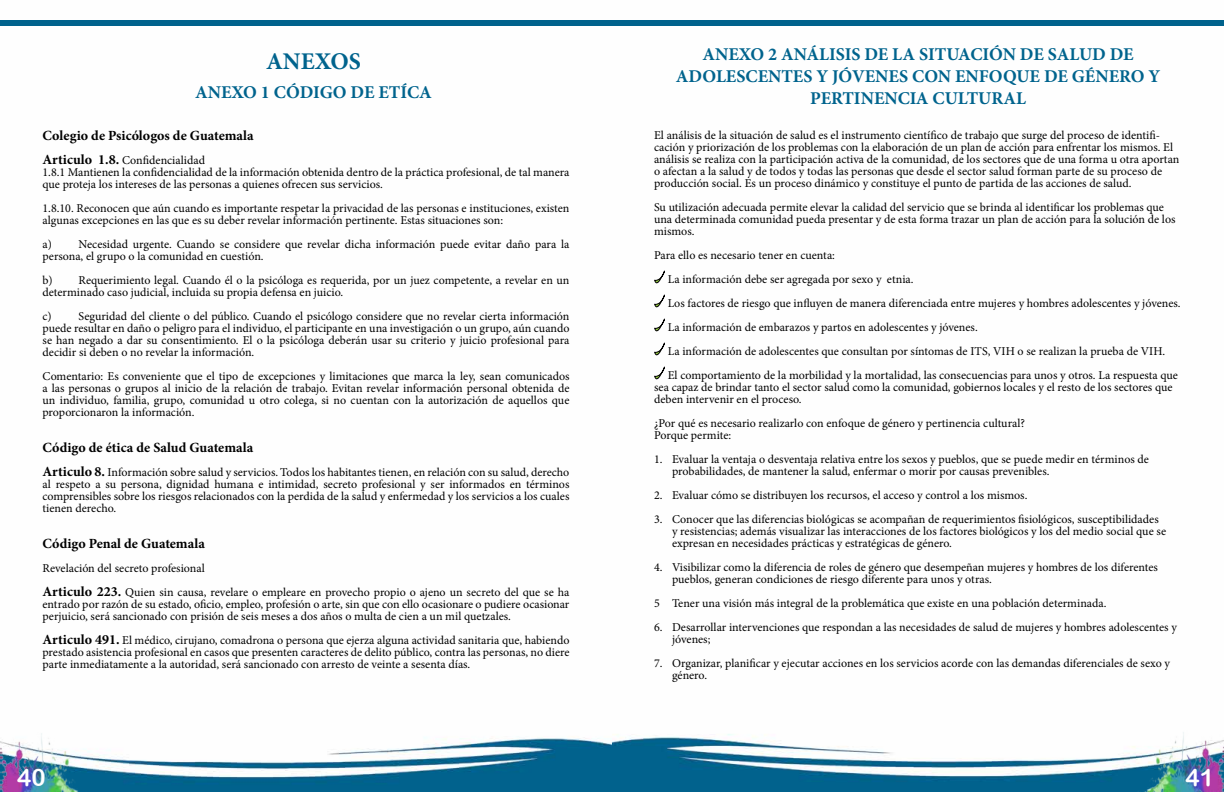
<style>
.page{position:relative;width:1224px;height:792px;background:#fff}
.page>*{position:absolute;margin:0;border:0;box-sizing:border-box;transform-origin:0 0}
.t1{font:700 24px "Minion Pro";color:#00638d}
.t2{font:24px "Arial Rounded MT Bold";color:#fff}
.t3{font:700 18px/22px "Minion Pro";color:#00638d;text-align:center}
.t4{font:700 14px "Minion Pro";letter-spacing:.005em;color:#000}
.t5{font:12px/12px "Minion Pro";color:#000}
.s1{font-weight:700;font-size:14px}
</style>
<div class="page">
<img style="left:101px;top:734px;width:1022px;height:58px">
<img style="left:1123px;top:732px;width:101px;height:60px">
<img style="left:0;top:733px;width:101px;height:59px">
<div style="left:0;top:20px;width:1224px;height:6px;background:#00628c"></div>
<svg style="left:654px;top:270px;width:11px;height:110px"></svg>
<h1 class="t1" style="left:266px;top:45px;width:96px">ANEXOS</h1>
<h2 class="t3" style="left:195px;top:81px;width:238px">ANEXO 1 CÓDIGO DE ETÍCA</h2>
<p class="t4" style="left:43px;top:125px;width:213px">Colegio de Psicólogos de Guatemala</p>
<p class="t5" style="left:43px;top:154px;width:529px"><span class="s1">Articulo 1.8.</span> Confidencialidad<br>1.8.1 Mantienen la confidencialidad de la información obtenida dentro de la práctica profesional, de tal manera que proteja los intereses de las personas a quienes ofrecen sus servicios.</p>
<p class="t5" style="left:43px;top:202px;width:528px">1.8.10. Reconocen que aún cuando es importante respetar la privacidad de las personas e instituciones, existen algunas excepciones en las que es su deber revelar información pertinente. Estas situaciones son:</p>
<p class="t5" style="left:43px;top:238px;width:528px">a) Necesidad urgente. Cuando se considere que revelar dicha información puede evitar daño para la persona, el grupo o la comunidad en cuestión.</p>
<p class="t5" style="left:43px;top:274px;width:529px">b) Requerimiento legal. Cuando él o la psicóloga es requerida, por un juez competente, a revelar en un determinado caso judicial, incluida su propia defensa en juicio.</p>
<p class="t5" style="left:43px;top:310px;width:529px;text-align:justify">c) Seguridad del cliente o del público. Cuando el psicólogo considere que no revelar cierta información puede resultar en daño o peligro para el individuo, el participante en una investigación o un grupo, aún cuando se han negado a dar su consentimiento. El o la psicóloga deberán usar su criterio y juicio profesional para decidir si deben o no revelar la información.</p>
<p class="t5" style="left:43px;top:370px;width:529px;text-align:justify">Comentario: Es conveniente que el tipo de excepciones y limitaciones que marca la ley, sean comunicados a las personas o grupos al inicio de la relación de trabajo. Evitan revelar información personal obtenida de un individuo, familia, grupo, comunidad u otro colega, si no cuentan con la autorización de aquellos que proporcionaron la información.</p>
<p class="t4" style="left:43px;top:437px;width:212px">Código de ética de Salud Guatemala</p>
<p class="t5" style="left:43px;top:466px;width:529px;text-align:justify"><span class="s1">Articulo 8.</span> Información sobre salud y servicios. Todos los habitantes tienen, en relación con su salud, derecho al respeto a su persona, dignidad humana e intimidad, secreto profesional y ser informados en términos comprensibles sobre los riesgos relacionados con la perdida de la salud y enfermedad y los servicios a los cuales tienen derecho.</p>
<p class="t4" style="left:43px;top:533px;width:164px">Código Penal de Guatemala</p>
<p class="t5" style="left:43px;top:556px;width:528px;line-height:24px">Revelación del secreto profesional<br><span class="s1">Articulo 223.</span> Quien sin causa, revelare o empleare en provecho propio o ajeno un secreto del que se ha</p>
<p class="t5" style="left:43px;top:598px;width:528px">entrado por razón de su estado, oficio, empleo, profesión o arte, sin que con ello ocasionare o pudiere ocasionar perjuicio, será sancionado con prisión de seis meses a dos años o multa de cien a un mil quetzales.</p>
<p class="t5" style="left:43px;top:634px;width:528px;text-align:justify"><span class="s1">Articulo 491.</span> El médico, cirujano, comadrona o persona que ejerza alguna actividad sanitaria que, habiendo prestado asistencia profesional en casos que presenten caracteres de delito público, contra las personas, no diere parte inmediatamente a la autoridad, será sancionado con arresto de veinte a sesenta días.</p>
<h2 class="t3" style="left:676px;top:43px;width:486px">ANEXO 2 ANÁLISIS DE LA SITUACIÓN DE SALUD DE<br>ADOLESCENTES Y JÓVENES CON ENFOQUE DE GÉNERO Y<br>PERTINENCIA CULTURAL</h2>
<p class="t5" style="left:654px;top:130px;width:527px">El análisis de la situación de salud es el instrumento científico de trabajo que surge del proceso de identifi&shy;cación y priorización de los problemas con la elaboración de un plan de acción para enfrentar los mismos. El análisis se realiza con la participación activa de la comunidad, de los sectores que de una forma u otra aportan o afectan a la salud y de todos y todas las personas que desde el sector salud forman parte de su proceso de producción social. Es un proceso dinámico y constituye el punto de partida de las acciones de salud.</p>
<p class="t5" style="left:654px;top:202px;width:523px">Su utilización adecuada permite elevar la calidad del servicio que se brinda al identificar los problemas que una determinada comunidad pueda presentar y de esta forma trazar un plan de acción para la solución de los mismos.</p>
<p class="t5" style="left:668px;top:244px;width:514px;line-height:24px;text-indent:-14px">Para ello es necesario tener en cuenta:<br>La información debe ser agregada por sexo y etnia.<br>Los factores de riesgo que influyen de manera diferenciada entre mujeres y hombres adolescentes y jóvenes.<br>La información de embarazos y partos en adolescentes y jóvenes.<br>La información de adolescentes que consultan por síntomas de ITS, VIH o se realizan la prueba de VIH.<br>El comportamiento de la morbilidad y la mortalidad, las consecuencias para unos y otros. La respuesta que</p>
<p class="t5" style="left:654px;top:382px;width:520px">sea capaz de brindar tanto el sector salud como la comunidad, gobiernos locales y el resto de los sectores que deben intervenir en el proceso.</p>
<p class="t5" style="left:654px;top:418px;width:372px">¿Por qué es necesario realizarlo con enfoque de género y pertinencia cultural?<br>Porque permite:</p>
<p class="t5" style="left:672px;top:454px;width:478px;text-indent:-18px">1. Evaluar la ventaja o desventaja relativa entre los sexos y pueblos, que se puede medir en términos de probabilidades, de mantener la salud, enfermar o morir por causas prevenibles.</p>
<p class="t5" style="left:654px;top:490px;width:375px">2. Evaluar cómo se distribuyen los recursos, el acceso y control a los mismos.</p>
<p class="t5" style="left:672px;top:514px;width:496px;text-indent:-18px">3. Conocer que las diferencias biológicas se acompañan de requerimientos fisiológicos, susceptibilidades y resistencias; además visualizar las interacciones de los factores biológicos y los del medio social que se expresan en necesidades prácticas y estratégicas de género.</p>
<p class="t5" style="left:672px;top:562px;width:487px;text-indent:-18px">4. Visibilizar como la diferencia de roles de género que desempeñan mujeres y hombres de los diferentes pueblos, generan condiciones de riesgo diferente para unos y otras.</p>
<p class="t5" style="left:654px;top:598px;width:454px">5 Tener una visión más integral de la problemática que existe en una población determinada.</p>
<p class="t5" style="left:672px;top:622px;width:506px;text-indent:-18px">6. Desarrollar intervenciones que respondan a las necesidades de salud de mujeres y hombres adolescentes y jóvenes;</p>
<p class="t5" style="left:672px;top:658px;width:499px;text-indent:-18px">7. Organizar, planificar y ejecutar acciones en los servicios acorde con las demandas diferenciales de sexo y género.</p>
<h1 class="t2" style="left:17px;top:763px;width:30px">40</h1>
<h1 class="t2" style="left:1186px;top:763px;width:30px">41</h1>
</div>
